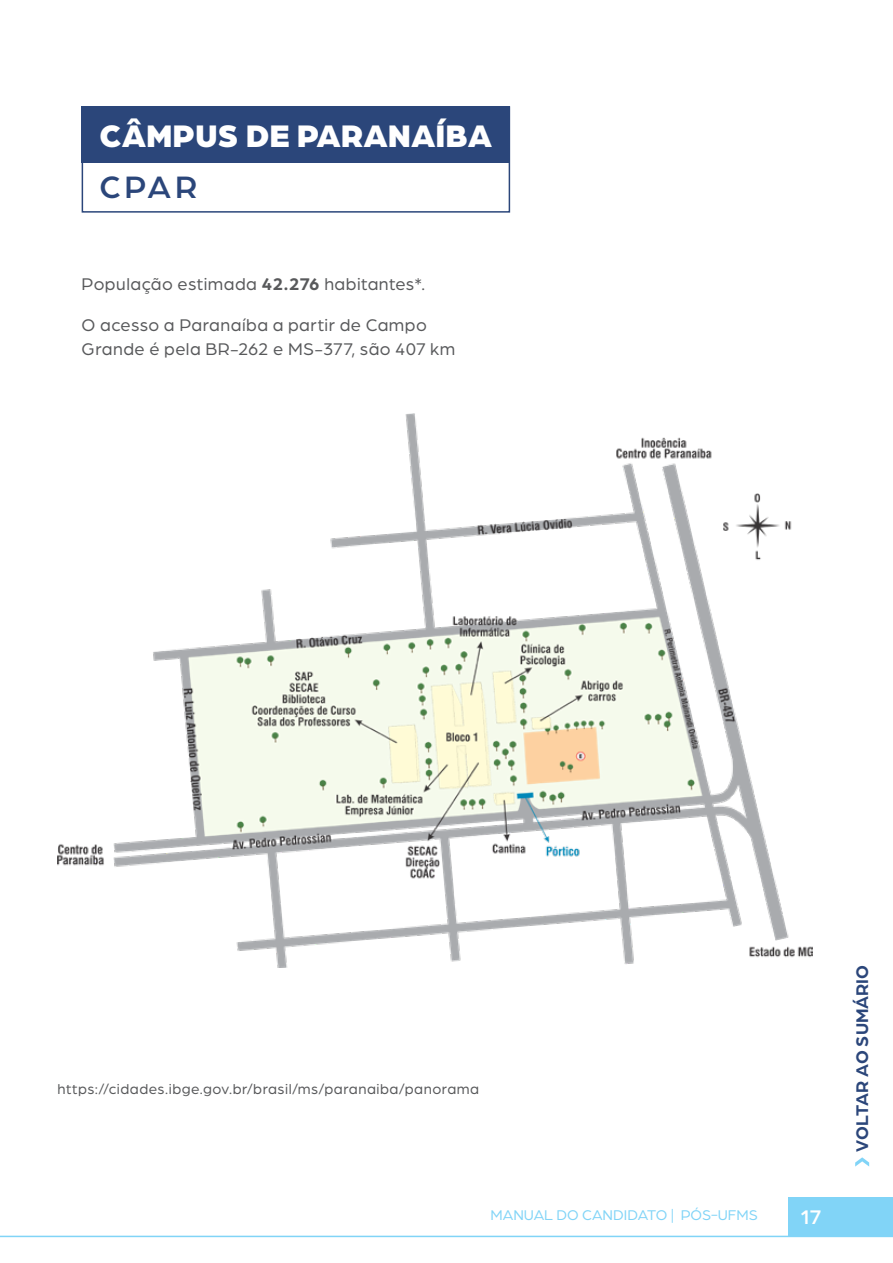
<style>
.page{position:relative;width:893px;height:1263px;background:#fff}
.page>*{position:absolute;margin:0;border:0;box-sizing:border-box;transform-origin:0 0}
.t1{font:900 33.15px "Arboria";color:#fff}
.t2{font:500 33px "Arboria";color:#2b467a}
.t3{font:500 21px "Arboria";color:#fff}
.t4{font:18px/24px "Arboria";letter-spacing:.025em;color:#58595b}
.t5{font:700 18px "Arboria";color:#2b467a}
.t6{font:15px "Arboria";letter-spacing:.03em;color:#58595b}
.t7{font:15px "Arboria";color:#81d4f7}
.s1{font-weight:700}
</style>
<div class="page">
<div style="left:788px;top:1197px;width:105px;height:39px;background:#81d4f7"></div>
<svg style="left:855px;top:1157px;width:14px;height:9px"></svg>
<svg style="left:0;top:1236px;width:893px;height:2px;background:#b4e5fa"></svg>
<img style="left:58px;top:414px;width:754px;height:553px">
<div style="left:82px;top:106px;width:428px;height:57px;background:#2b467a"></div>
<div style="left:82px;top:106px;width:428px;height:107px;border:2px solid #2b467a"></div>
<h1 class="t1" style="left:99px;top:112px;width:394px">CÂMPUS DE PARANAÍBA</h1>
<h2 class="t2" style="left:99px;top:165px;width:99px">CPAR</h2>
<p class="t4" style="left:82px;top:272px;width:345px">População estimada <span class="s1">42.276</span> habitantes*.</p>
<p class="t4" style="left:82px;top:313px;width:375px">O acesso a Paranaíba a partir de Campo<br>Grande é pela BR-262 e MS-377, são 407 km</p>
<p class="t6" style="left:58px;top:1079px;width:423px">https://cidades.ibge.gov.br/brasil/ms/paranaiba/panorama</p>
<p class="t7" style="left:490px;top:1205px;width:269px">MANUAL DO CANDIDATO | PÓS-UFMS</p>
<p class="t3" style="left:800px;top:1203px;width:23px">17</p>
<p class="t5" style="left:850px;top:1152px;width:188px;rotate:-90deg">VOLTAR AO SUMÁRIO</p>
</div>
